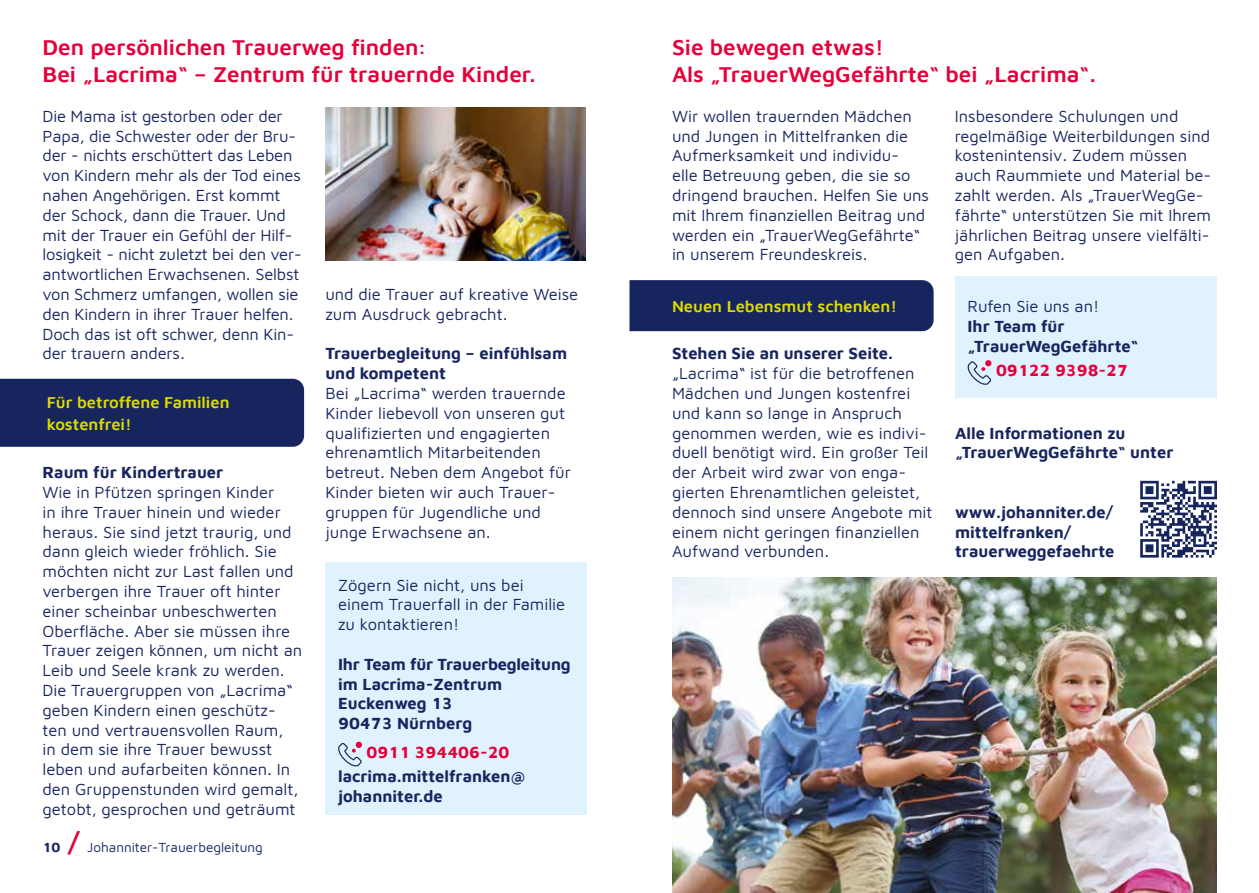
<style>
.page{position:relative;width:1259px;height:893px;background:#fff}
.page>*{position:absolute;margin:0;border:0;box-sizing:border-box;transform-origin:0 0}
.t1{font:600 22.5px/27px "Maven Johanniter";color:#e4003a}
.t2{font:16.5px/19.8px "Maven Johanniter";color:#17255f}
.t3{font:700 16.5px/19.8px "Maven Johanniter";color:#17255f}
.t4{font:600 16.5px/21.5px "Maven Johanniter";color:#dedd00}
.t5{font:700 16.5px "Maven Johanniter";color:#e4003a}
.t6{font:13.5px "Maven Johanniter";color:#17255f}
.s1{font-weight:700}
.s2{font-weight:700;font-size:27px;color:#e4003a}
</style>
<div class="page">
<img style="left:672px;top:577px;width:544px;height:316px">
<div style="left:629px;top:280px;width:304px;height:51px;background:#17255f"></div>
<div style="left:955px;top:276px;width:261px;height:121px;background:#dff2fd"></div>
<svg style="left:967px;top:360px;width:25px;height:25px"></svg>
<div style="left:0;top:379px;width:304px;height:68px;background:#17255f"></div>
<img style="left:325px;top:108px;width:261px;height:152px">
<div style="left:325px;top:562px;width:262px;height:252px;background:#dff2fd"></div>
<svg style="left:338px;top:742px;width:24px;height:25px"></svg>
<svg style="left:1140px;top:481px;width:77px;height:77px"></svg>
<h1 class="t1" style="left:43px;top:32px;width:495px">Den persönlichen Trauerweg finden:<br>Bei „Lacrima“ – Zentrum für trauernde Kinder.</h1>
<p class="t2" style="left:43px;top:105px;width:261px">Die Mama ist gestorben oder der<br>Papa, die Schwester oder der Bru&shy;der - nichts erschüttert das Leben von Kindern mehr als der Tod eines nahen Angehörigen. Erst kommt der Schock, dann die Trauer. Und mit der Trauer ein Gefühl der Hilf&shy;losigkeit - nicht zuletzt bei den ver&shy;antwortlichen Erwachsenen. Selbst von Schmerz umfangen, wollen sie den Kindern in ihrer Trauer helfen.<br>Doch das ist oft schwer, denn Kin&shy;der trauern anders.</p>
<p class="t2" style="left:325px;top:283px;width:254px">und die Trauer auf kreative Weise zum Ausdruck gebracht.</p>
<p class="t3" style="left:325px;top:343px;width:243px">Trauerbegleitung – einfühlsam und kompetent</p>
<p class="t2" style="left:325px;top:382px;width:247px">Bei „Lacrima“ werden trauernde<br>Kinder liebevoll von unseren gut qualifizierten und engagierten ehrenamtlich Mitarbeitenden betreut. Neben dem Angebot für<br>Kinder bieten wir auch Trauer&shy;gruppen für Jugendliche und junge Erwachsene an.</p>
<p class="t4" style="left:47px;top:391px;width:184px">Für betroffene Familien kostenfrei!</p>
<p class="t3" style="left:43px;top:461px;width:182px">Raum für Kindertrauer</p>
<p class="t2" style="left:43px;top:481px;width:261px">Wie in Pfützen springen Kinder<br>in ihre Trauer hinein und wieder heraus. Sie sind jetzt traurig, und dann gleich wieder fröhlich. Sie möchten nicht zur Last fallen und verbergen ihre Trauer oft hinter einer scheinbar unbeschwerten<br>Oberfläche. Aber sie müssen ihre<br>Trauer zeigen können, um nicht an<br>Leib und Seele krank zu werden.<br>Die Trauergruppen von „Lacrima“ geben Kindern einen geschütz&shy;ten und vertrauensvollen Raum,<br>in dem sie ihre Trauer bewusst leben und aufarbeiten können. In den Gruppenstunden wird gemalt, getobt, gesprochen und geträumt</p>
<p class="t2" style="left:338px;top:574px;width:229px">Zögern Sie nicht, uns bei einem Trauerfall in der Familie zu kontaktieren!</p>
<p class="t3" style="left:338px;top:653px;width:234px">Ihr Team für Trauerbegleitung im Lacrima-Zentrum<br>Euckenweg 13<br>90473 Nürnberg</p>
<p class="t5" style="left:366px;top:740px;width:144px">0911 394406-20</p>
<p class="t3" style="left:338px;top:765px;width:189px">lacrima.mittelfranken@ johanniter.de</p>
<p class="t6" style="left:43px;top:838px;width:222px"><span class="s1">10</span> <span class="s2">/</span> Johanniter-Trauerbegleitung</p>
<h1 class="t1" style="left:672px;top:32px;width:425px">Sie bewegen etwas!<br>Als „TrauerWegGefährte“ bei „Lacrima“.</h1>
<p class="t2" style="left:672px;top:105px;width:259px">Wir wollen trauernden Mädchen und Jungen in Mittelfranken die<br>Aufmerksamkeit und individu-<br>elle Betreuung geben, die sie so dringend brauchen. Helfen Sie uns mit Ihrem finanziellen Beitrag und werden ein „TrauerWegGefährte“ in unserem Freundeskreis.</p>
<p class="t2" style="left:955px;top:105px;width:258px">Insbesondere Schulungen und regelmäßige Weiterbildungen sind kostenintensiv. Zudem müssen auch Raummiete und Material be&shy;zahlt werden. Als „TrauerWegGe&shy;fährte“ unterstützen Sie mit Ihrem jährlichen Beitrag unsere vielfälti&shy;gen Aufgaben.</p>
<p class="t4" style="left:672px;top:294px;width:226px">Neuen Lebensmut schenken!</p>
<p class="t2" style="left:967px;top:296px;width:133px">Rufen Sie uns an!</p>
<p class="t3" style="left:967px;top:315px;width:172px">Ihr Team für „TrauerWegGefährte“</p>
<p class="t5" style="left:996px;top:359px;width:133px">09122 9398-27</p>
<p class="t3" style="left:672px;top:343px;width:223px">Stehen Sie an unserer Seite.</p>
<p class="t2" style="left:672px;top:363px;width:262px">„Lacrima“ ist für die betroffenen<br>Mädchen und Jungen kostenfrei und kann so lange in Anspruch genommen werden, wie es indivi&shy;duell benötigt wird. Ein großer Teil der Arbeit wird zwar von enga&shy;gierten Ehrenamtlichen geleistet, dennoch sind unsere Angebote mit einem nicht geringen finanziellen<br>Aufwand verbunden.</p>
<p class="t3" style="left:955px;top:422px;width:220px">Alle Informationen zu „TrauerWegGefährte“ unter</p>
<p class="t3" style="left:955px;top:501px;width:161px">www.johanniter.de/ mittelfranken/ trauerweggefaehrte</p>
</div>
